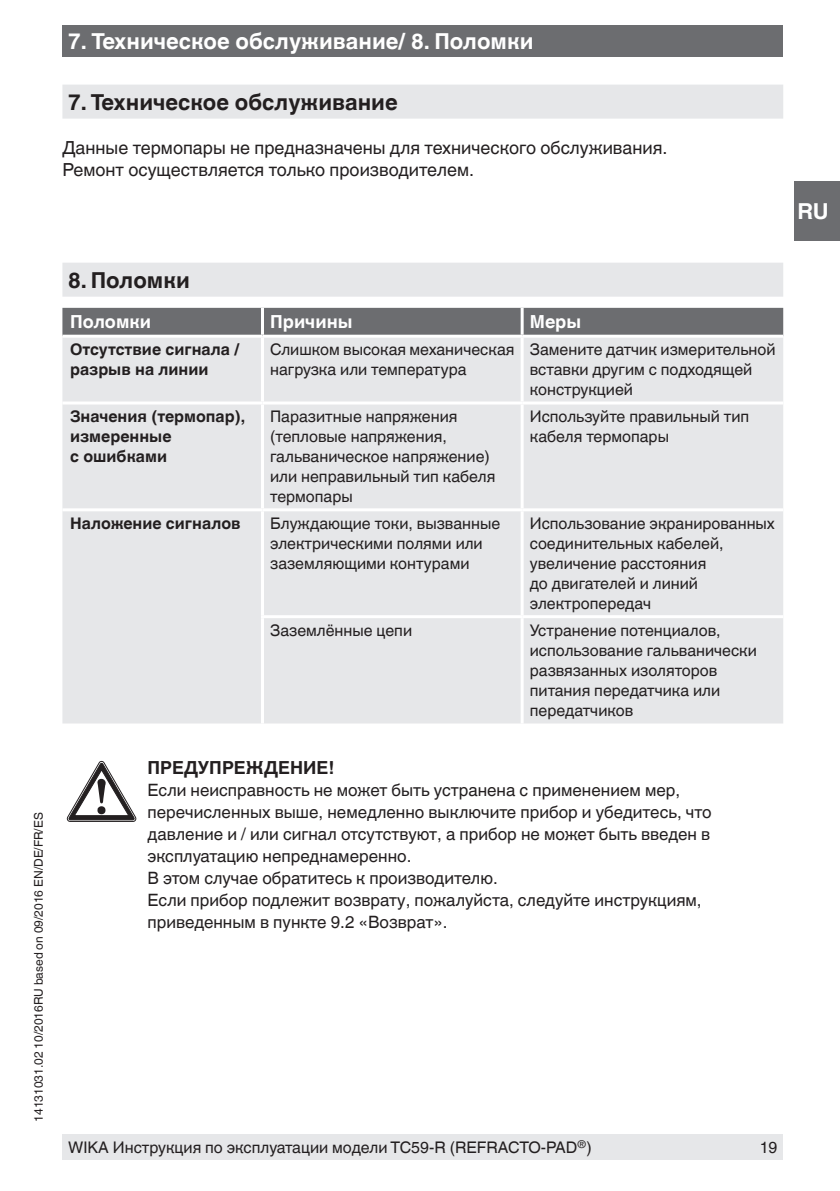
<style>
.page{position:relative;width:840px;height:1191px;background:#fff}
.page>*{position:absolute;margin:0;border:0;box-sizing:border-box;transform-origin:0 0}
.t1{font:700 22px "Helvetica World";color:#fff}
.t2{font:700 22px "Helvetica World";color:#231f20}
.t3{font:18px/22px "Helvetica World";color:#231f20}
.t4{font:700 18px "Helvetica World";color:#fff}
.t5{font:700 18px "Helvetica World";color:#231f20}
.t6{font:17px/22px "Helvetica World";color:#231f20}
.t7{font:16px/20px "Helvetica World";color:#231f20}
.t8{font:700 16px/20px "Helvetica World";color:#231f20}
.t9{font:12px "Helvetica World";color:#231f20}
</style>
<div class="page">
<div style="left:794px;top:181px;width:45px;height:60px;background:#6c6d70"></div>
<div style="left:62px;top:26px;width:720px;height:31px;background:#6c6d70"></div>
<div style="left:62px;top:1134px;width:720px;height:25px;background:#e6e7e9"></div>
<div style="left:62px;top:85px;width:720px;height:34px;background:#e6e7e9"></div>
<div style="left:62px;top:263px;width:720px;height:34px;background:#e6e7e9"></div>
<div style="left:62px;top:308px;width:720px;height:27px;background:#6c6d70"></div>
<div style="left:62px;top:338px;width:720px;height:170px;background:#e6e7e9"></div>
<div style="left:62px;top:511px;width:720px;height:212px;background:#e6e7e9"></div>
<hr style="left:261px;top:308px;width:3px;height:27px;background:#fff">
<hr style="left:520px;top:308px;width:3px;height:27px;background:#fff">
<hr style="left:261px;top:338px;width:3px;height:63px;background:#fff">
<hr style="left:520px;top:338px;width:3px;height:63px;background:#fff">
<hr style="left:62px;top:401px;width:200px;height:3px;background:#fff">
<hr style="left:262px;top:401px;width:260px;height:3px;background:#fff">
<hr style="left:261px;top:404px;width:3px;height:104px;background:#fff">
<hr style="left:522px;top:401px;width:260px;height:3px;background:#fff">
<hr style="left:520px;top:404px;width:3px;height:104px;background:#fff">
<hr style="left:261px;top:511px;width:3px;height:104px;background:#fff">
<hr style="left:520px;top:511px;width:3px;height:104px;background:#fff">
<hr style="left:261px;top:615px;width:261px;height:3px;background:#fff">
<hr style="left:261px;top:618px;width:3px;height:105px;background:#fff">
<hr style="left:522px;top:615px;width:260px;height:3px;background:#fff">
<hr style="left:520px;top:618px;width:3px;height:105px;background:#fff">
<svg style="left:67px;top:761px;width:69px;height:60px"></svg>
<h1 class="t1" style="left:68px;top:29px;width:466px">7. Техническое обслуживание/ 8. Поломки</h1>
<h1 class="t2" style="left:68px;top:90px;width:331px">7. Техническое обслуживание</h1>
<p class="t3" style="left:62px;top:137px;width:606px">Данные термопары не предназначены для технического обслуживания.<br>Ремонт осуществляется только производителем.</p>
<p class="t9" style="left:32px;top:1121px;width:311px;rotate:-90deg">14131031.02 10/2016RU based on 09/2016 EN/DE/FR/ES</p>
<h1 class="t2" style="left:68px;top:268px;width:123px">8. Поломки</h1>
<p class="t4" style="left:70px;top:312px;width:82px">Поломки</p>
<p class="t4" style="left:270px;top:312px;width:84px">Причины</p>
<p class="t4" style="left:529px;top:312px;width:53px">Меры</p>
<p class="t8" style="left:70px;top:340px;width:171px">Отсутствие сигнала / разрыв на линии</p>
<p class="t7" style="left:270px;top:340px;width:246px">Слишком высокая механическая нагрузка или температура</p>
<p class="t7" style="left:529px;top:340px;width:247px">Замените датчик измерительной вставки другим с подходящей конструкцией</p>
<p class="t8" style="left:70px;top:406px;width:176px">Значения (термопар), измеренные<br>с ошибками</p>
<p class="t7" style="left:270px;top:406px;width:227px">Паразитные напряжения (тепловые напряжения, гальваническое напряжение) или неправильный тип кабеля термопары</p>
<p class="t7" style="left:529px;top:406px;width:221px">Используйте правильный тип кабеля термопары</p>
<p class="t8" style="left:70px;top:513px;width:172px">Наложение сигналов</p>
<p class="t7" style="left:270px;top:513px;width:231px">Блуждающие токи, вызванные электрическими полями или заземляющими контурами</p>
<p class="t7" style="left:529px;top:513px;width:246px">Использование экранированных соединительных кабелей, увеличение расстояния<br>до двигателей и линий электропередач</p>
<p class="t7" style="left:270px;top:620px;width:143px">Заземлённые цепи</p>
<p class="t7" style="left:529px;top:620px;width:228px">Устранение потенциалов, использование гальванически развязанных изоляторов питания передатчика или передатчиков</p>
<p class="t5" style="left:147px;top:757px;width:188px">ПРЕДУПРЕЖДЕНИЕ!</p>
<p class="t6" style="left:147px;top:778px;width:565px">Если неисправность не может быть устранена с применением мер, перечисленных выше, немедленно выключите прибор и убедитесь, что давление и / или сигнал отсутствуют, а прибор не может быть введен в эксплуатацию непреднамеренно.<br>В этом случае обратитесь к производителю.<br>Если прибор подлежит возврату, пожалуйста, следуйте инструкциям, приведенным в пункте 9.2 «Возврат».</p>
<p class="t7" style="left:68px;top:1137px;width:525px">WIKA Инструкция по эксплуатации модели TC59-R (REFRACTO-PAD<sup>®</sup>)</p>
<p class="t7" style="left:759px;top:1137px;width:19px">19</p>
<h1 class="t1" style="left:797px;top:199px;width:33px">RU</h1>
</div>
